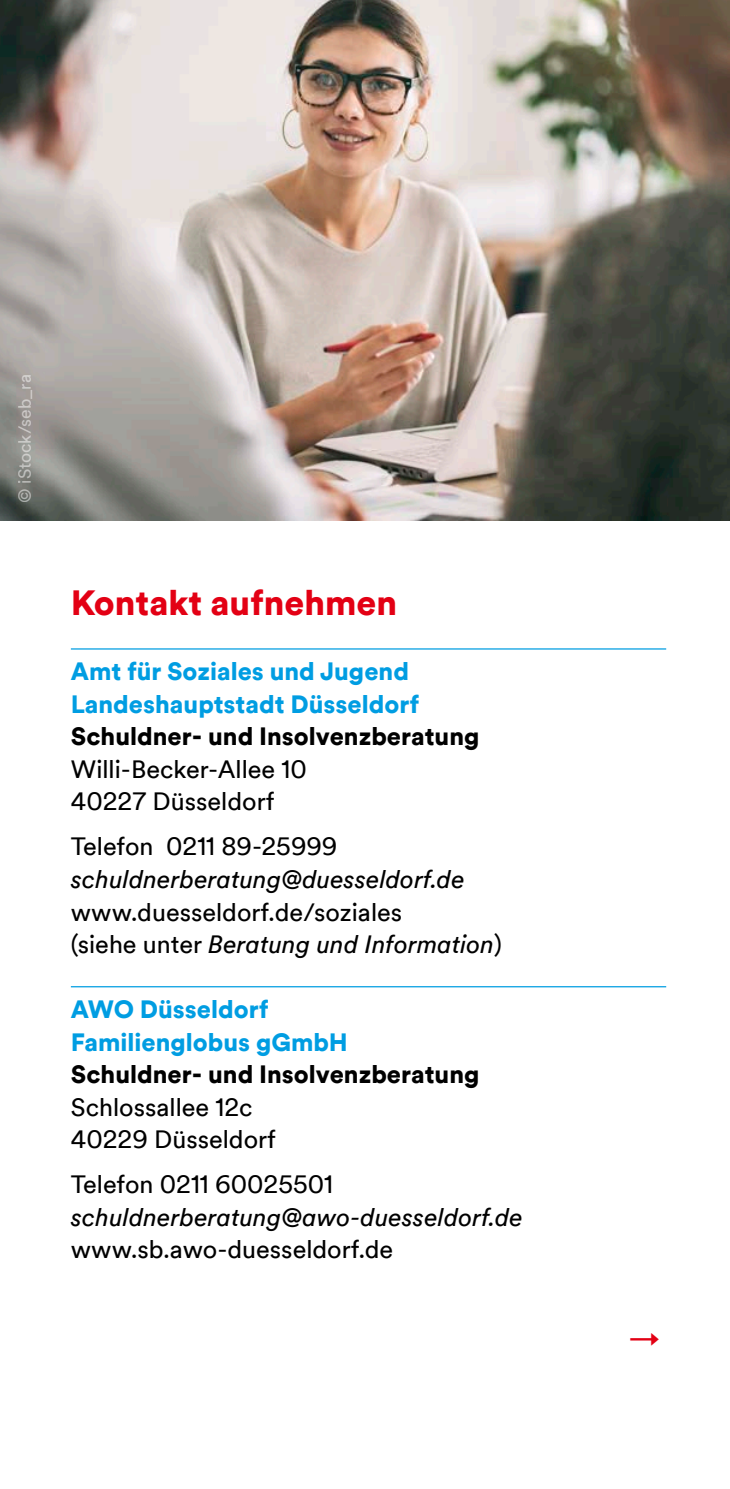
<style>
.page{position:relative;width:730px;height:1489px;background:#fff}
.page>*{position:absolute;margin:0;border:0;box-sizing:border-box;transform-origin:0 0}
.t1{font:900 35px "Duesseldorf Circular TT";color:#e30014}
.t2{font:30px "Duesseldorf Circular TT";color:#e30014}
.t3{font:25px/32.5px "Duesseldorf Circular TT";color:#000}
.t4{font:900 25px/32.5px "Duesseldorf Circular TT";color:#009de2}
.t5{font:italic 25px "Duesseldorf Circular TT";color:#000}
.t6{font:900 25px "Duesseldorf Circular TT";color:#000}
.t7{font:17.5px "Duesseldorf Circular TT";color:#fff}
.s1{font-style:italic}
</style>
<div class="page">
<img style="left:0;top:0;width:730px;height:520px">
<hr style="left:71px;top:648px;width:595px;height:1px;background:#009de2">
<hr style="left:71px;top:986px;width:595px;height:1px;background:#009de2">
<p class="t7" style="left:13px;top:502px;width:130px;rotate:-90deg">© iStock/seb_ra</p>
<h1 class="t1" style="left:71px;top:578px;width:328px">Kontakt aufnehmen</h1>
<p class="t4" style="left:71px;top:654px;width:350px">Amt für Soziales und Jugend<br>Landeshauptstadt Düsseldorf</p>
<p class="t6" style="left:71px;top:719px;width:410px">Schuldner- und Insolvenzberatung</p>
<p class="t3" style="left:71px;top:751px;width:237px">Willi-Becker-Allee 10<br>40227 Düsseldorf</p>
<p class="t3" style="left:71px;top:829px;width:268px">Telefon 0211 89-25999</p>
<p class="t5" style="left:71px;top:862px;width:395px">schuldnerberatung@duesseldorf.de</p>
<p class="t3" style="left:71px;top:894px;width:432px">www.duesseldorf.de/soziales<br>(siehe unter <span class="s1">Beratung und Information</span>)</p>
<p class="t4" style="left:71px;top:992px;width:279px">AWO Düsseldorf<br>Familienglobus gGmbH</p>
<p class="t6" style="left:71px;top:1056px;width:410px">Schuldner- und Insolvenzberatung</p>
<p class="t3" style="left:71px;top:1089px;width:207px">Schlossallee 12c<br>40229 Düsseldorf</p>
<p class="t3" style="left:71px;top:1166px;width:264px">Telefon 0211 60025501</p>
<p class="t5" style="left:71px;top:1200px;width:453px">schuldnerberatung@awo-duesseldorf.de</p>
<p class="t3" style="left:71px;top:1231px;width:324px">www.sb.awo-duesseldorf.de</p>
<p class="t2" style="left:629px;top:1316px;width:33px">→</p>
</div>
